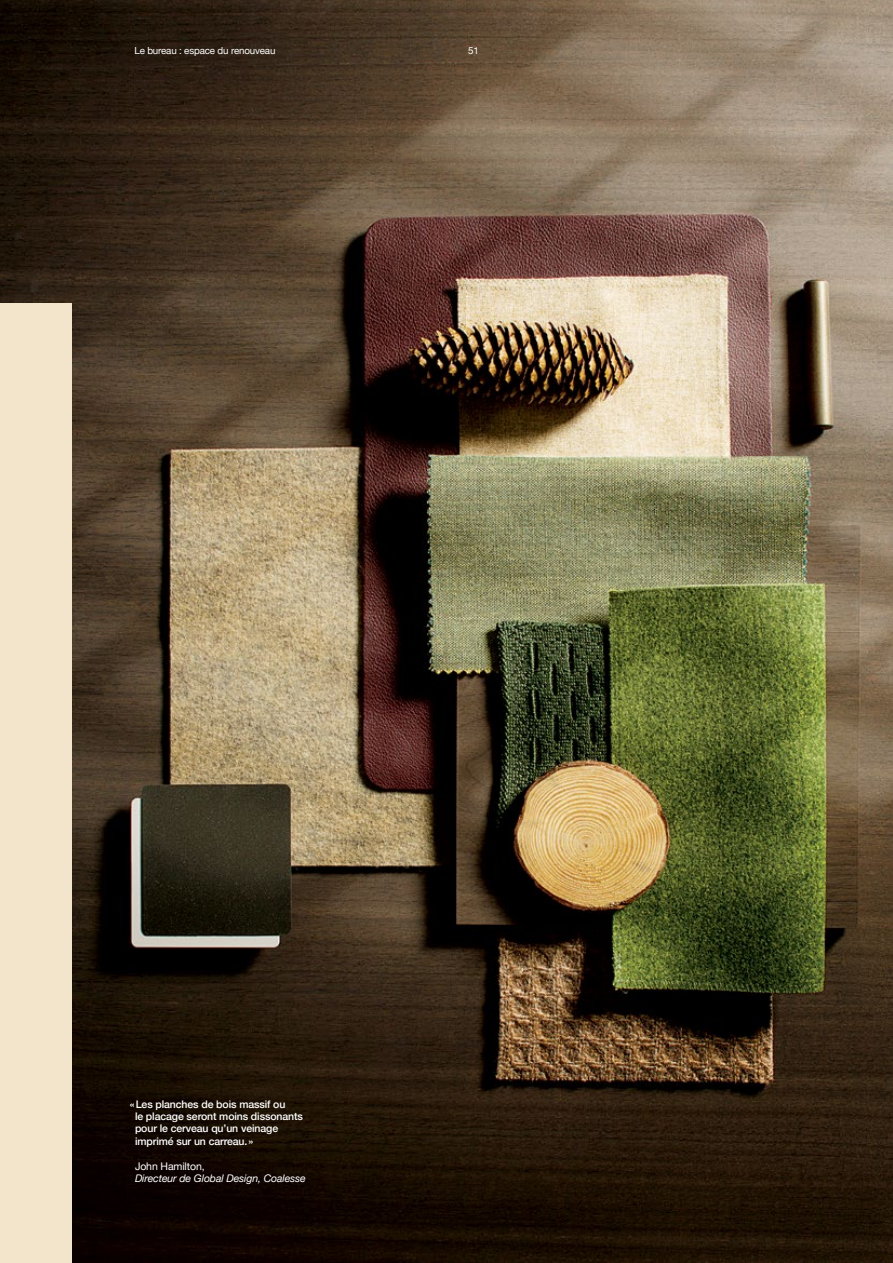
<style>
.page{position:relative;width:893px;height:1263px;background:#fff}
.page>*{position:absolute;margin:0;border:0;box-sizing:border-box;transform-origin:0 0}
.t1{font:500 10.5px/12.5px "Helvetica Neue";letter-spacing:-.01em;color:#fff}
.t2{font:italic 10.5px "Helvetica Neue";letter-spacing:-.01em;color:#fff}
.t3{font:10.5px "Helvetica Neue";letter-spacing:-.01em;color:#fff}
.t4{font:9.75px "Helvetica Neue";letter-spacing:-.015em;color:#fff}
</style>
<div class="page">
<img style="left:0;top:0;width:893px;height:1263px">
<div style="left:0;top:304px;width:71px;height:959px;background:#f2e5cb"></div>
<p class="t4" style="left:134px;top:43px;width:143px">Le bureau : espace du renouveau</p>
<p class="t4" style="left:468px;top:43px;width:12px">51</p>
<p class="t1" style="left:135px;top:1097px;width:169px;text-indent:-5px">«Les planches de bois massif ou<br>le placage seront moins dissonants pour le cerveau qu’un veinage imprimé sur un carreau.»</p>
<p class="t3" style="left:135px;top:1158px;width:71px">John Hamilton,</p>
<p class="t2" style="left:135px;top:1171px;width:172px">Directeur de Global Design, Coalesse</p>
</div>
